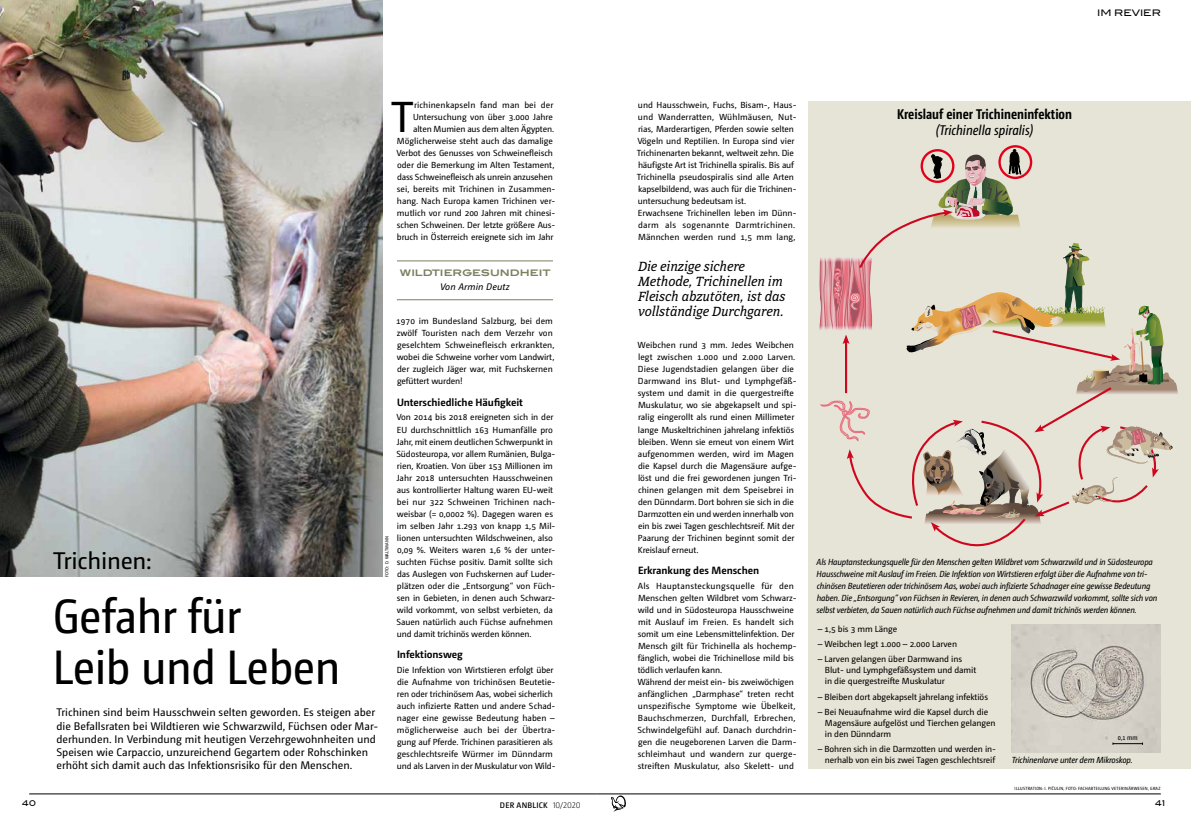
<style>
.page{position:relative;width:1191px;height:823px;background:#fff}
.page>*{position:absolute;margin:0;border:0;box-sizing:border-box;transform-origin:0 0}
.t1{font:48px/50.4px "Camingo Dos Pro S Cd";letter-spacing:-.01em;color:#000}
.t2{font:43.3px "Camingo Dos Pro";color:#000}
.t3{font:24px "Camingo Dos Pro";letter-spacing:-.01em;color:#000}
.t4{font:italic 14px/15px "Directa Serif";letter-spacing:-.01em;color:#000}
.t5{font:700 14px "Camingo Dos Pro Cd";color:#000}
.t6{font:italic 14px "Camingo Dos Pro Cd";color:#000}
.t7{font:11px/13.2px "Camingo Dos Pro";color:#000}
.t8{font:700 10.5px "Camingo Dos Pro";letter-spacing:-.005em;color:#000}
.t9{font:italic 9.5px "Camingo Dos Pro";letter-spacing:.01em;color:#000}
.t10{font:700 9px "Blair ITC";color:#7d7f61}
.t11{font:500 9px "Blair ITC";color:#000}
.t12{font:8.8px/12px "Camingo Dos Pro";letter-spacing:-.005em;color:#000}
.t13{font:italic 8.8px/12px "Camingo Dos Pro S Cd";letter-spacing:-.015em;color:#000}
.t14{font:600 8px "Camingo Dos Pro";letter-spacing:.025em;color:#000}
.t15{font:500 8px "Blair ITC";color:#000}
.t16{font:7px "Camingo Dos Pro Cd";color:#000}
.t17{font:4.5px "Camingo Dos Pro S Cd";letter-spacing:.045em;color:#000}
.s1{font-weight:300}
</style>
<div class="page">
<hr style="left:596px;top:793px;width:564px;height:1px;background:#000">
<hr style="left:29px;top:793px;width:567px;height:1px;background:#000">
<svg style="left:611px;top:795px;width:15px;height:16px"></svg>
<hr style="left:397px;top:260px;width:156px;height:1px;background:#7d7f61">
<hr style="left:397px;top:299px;width:156px;height:1px;background:#7d7f61">
<div style="left:808px;top:101px;width:383px;height:667px;background:#e6e4d6"></div>
<img style="left:1011px;top:624px;width:150px;height:128px">
<div style="left:998px;top:145px;width:34px;height:34px;border:2px solid #e2001a;border-radius:50%"></div>
<svg style="left:819px;top:149px;width:359px;height:397px"></svg>
<img style="left:0;top:0;width:383px;height:576px">
<svg style="left:1112px;top:742px;width:31px;height:2px"></svg>
<p class="t12" style="left:414px;top:99px;width:141px">richinenkapseln fand man bei der</p>
<p class="t12" style="left:413px;top:111px;width:141px">Untersuchung von über 3.000 Jahre</p>
<p class="t12" style="left:413px;top:123px;width:143px">alten Mumien aus dem alten Ägypten.</p>
<p class="t12" style="left:397px;top:135px;width:157px">Möglicherweise steht auch das damalige</p>
<p class="t12" style="left:396px;top:147px;width:158px">Verbot des Genusses von Schweinefleisch</p>
<p class="t12" style="left:397px;top:159px;width:159px">oder die Bemerkung im Alten Testament,</p>
<p class="t12" style="left:397px;top:171px;width:157px">dass Schweinefleisch als unrein anzusehen</p>
<p class="t12" style="left:397px;top:183px;width:160px">sei, bereits mit Trichinen in Zusammen-</p>
<p class="t12" style="left:397px;top:195px;width:160px">hang. Nach Europa kamen Trichinen ver-</p>
<p class="t12" style="left:397px;top:207px;width:160px">mutlich vor rund 200 Jahren mit chinesi-</p>
<p class="t12" style="left:397px;top:219px;width:160px">schen Schweinen. Der letzte größere Aus-</p>
<p class="t12" style="left:397px;top:231px;width:158px">bruch in Österreich ereignete sich im Jahr</p>
<h2 class="t2" style="left:391px;top:92px;width:24px">T</h2>
<p class="t10" style="left:400px;top:267px;width:152px">WILDTIERGESUNDHEIT</p>
<p class="t9" style="left:440px;top:281px;width:71px">Von Armin Deutz</p>
<h3 class="t3" style="left:53px;top:546px;width:100px">Trichinen:</h3>
<h1 class="t1" style="left:53px;top:590px;width:289px">Gefahr für<br>Leib und Leben</h1>
<p class="t17" style="left:384px;top:576px;width:42px;rotate:-90deg">FOTO: D. WALTMANN</p>
<p class="t7" style="left:56px;top:705px;width:323px">Trichinen sind beim Hausschwein selten geworden. Es steigen aber die Befallsraten bei Wildtieren wie Schwarzwild, Füchsen oder Mar&shy;derhunden. In Verbindung mit heutigen Verzehrgewohnheiten und Speisen wie Carpaccio, unzureichend Gegartem oder Rohschinken erhöht sich damit auch das Infektionsrisiko für den Menschen.</p>
<p class="t12" style="left:396px;top:315px;width:160px">1970 im Bundesland Salzburg, bei dem zwölf Touristen nach dem Verzehr von geselchtem Schweinefleisch erkrankten, wobei die Schweine vorher vom Landwirt, der zugleich Jäger war, mit Fuchskernen gefüttert wurden!</p>
<p class="t8" style="left:397px;top:395px;width:127px">Unterschiedliche Häufigkeit</p>
<p class="t12" style="left:396px;top:411px;width:161px">Von 2014 bis 2018 ereigneten sich in der EU durchschnittlich 163 Humanfälle pro Jahr, mit einem deutlichen Schwerpunkt in Südosteuropa, vor allem Rumänien, Bulga&shy;rien, Kroatien. Von über 153 Millionen im Jahr 2018 untersuchten Hausschweinen aus kontrollierter Haltung waren EU-weit bei nur 322 Schweinen Trichinen nach&shy;weisbar (= 0,0002 %). Dagegen waren es im selben Jahr 1.293 von knapp 1,5 Mil&shy;lionen untersuchten Wildschweinen, also 0,09 %. Weiters waren 1,6 % der unter&shy;suchten Füchse positiv. Damit sollte sich das Auslegen von Fuchskernen auf Luder&shy;plätzen oder die „Entsorgung“ von Füch&shy;sen in Gebieten, in denen auch Schwarz&shy;wild vorkommt, von selbst verbieten, da Sauen natürlich auch Füchse aufnehmen und damit trichinös werden können.</p>
<p class="t8" style="left:397px;top:647px;width:67px">Infektionsweg</p>
<p class="t12" style="left:397px;top:663px;width:160px">Die Infektion von Wirtstieren erfolgt über die Aufnahme von trichinösen Beutetie&shy;ren oder trichinösem Aas, wobei sicherlich auch infizierte Ratten und andere Schad&shy;nager eine gewisse Bedeutung haben – möglicherweise auch bei der Übertra&shy;gung auf Pferde. Trichinen parasitieren als geschlechtsreife Würmer im Dünndarm und als Larven in der Muskulatur von Wild-</p>
<p class="t11" style="left:1097px;top:8px;width:65px">IM REVIER</p>
<p class="t12" style="left:637px;top:99px;width:161px">und Hausschwein, Fuchs, Bisam-, Haus&shy;und Wanderratten, Wühlmäusen, Nut&shy;rias, Marderartigen, Pferden sowie selten Vögeln und Reptilien. In Europa sind vier Trichinenarten bekannt, weltweit zehn. Die häufigste Art ist Trichinella spiralis. Bis auf Trichinella pseudospiralis sind alle Arten kapselbildend, was auch für die Trichinen&shy;untersuchung bedeutsam ist.<br>Erwachsene Trichinellen leben im Dünn&shy;darm als sogenannte Darmtrichinen.<br>Männchen werden rund 1,5 mm lang,</p>
<h3 class="t4" style="left:638px;top:259px;width:149px">Die einzige sichere<br>Methode, Trichinellen im<br>Fleisch abzutöten, ist das vollständige Durchgaren.</h3>
<p class="t12" style="left:637px;top:339px;width:160px">Weibchen rund 3 mm. Jedes Weibchen legt zwischen 1.000 und 2.000 Larven.<br>Diese Jugendstadien gelangen über die Darmwand ins Blut- und Lymphgefäß&shy;system und damit in die quergestreifte Muskulatur, wo sie abgekapselt und spi&shy;ralig eingerollt als rund einen Millimeter lange Muskeltrichinen jahrelang infektiös bleiben. Wenn sie erneut von einem Wirt aufgenommen werden, wird im Magen die Kapsel durch die Magensäure aufge&shy;löst und die frei gewordenen jungen Tri&shy;chinen gelangen mit dem Speisebrei in den Dünndarm. Dort bohren sie sich in die Darmzotten ein und werden innerhalb von ein bis zwei Tagen geschlechtsreif. Mit der Paarung der Trichinen beginnt somit der Kreislauf erneut.</p>
<p class="t8" style="left:638px;top:563px;width:123px">Erkrankung des Menschen</p>
<p class="t12" style="left:637px;top:579px;width:161px">Als Hauptansteckungsquelle für den Menschen gelten Wildbret vom Schwarz&shy;wild und in Südosteuropa Hausschweine mit Auslauf im Freien. Es handelt sich somit um eine Lebensmittelinfektion. Der Mensch gilt für Trichinella als hochemp&shy;fänglich, wobei die Trichinellose mild bis tödlich verlaufen kann.<br>Während der meist ein- bis zweiwöchigen anfänglichen „Darmphase“ treten recht unspezifische Symptome wie Übelkeit, Bauchschmerzen, Durchfall, Erbrechen, Schwindelgefühl auf. Danach durchdrin&shy;gen die neugeborenen Larven die Darm&shy;schleimhaut und wandern zur querge&shy;streiften Muskulatur, also Skelett- und</p>
<h3 class="t5" style="left:897px;top:105px;width:177px">Kreislauf einer Trichineninfektion</h3>
<h3 class="t6" style="left:936px;top:122px;width:99px">(Trichinella spiralis)</h3>
<p class="t13" style="left:816px;top:555px;width:342px">Als Hauptansteckungsquelle für den Menschen gelten Wildbret vom Schwarzwild und in Südosteuropa Hausschweine mit Auslauf im Freien. Die Infektion von Wirtstieren erfolgt über die Aufnahme von tri&shy;chinösen Beutetieren oder trichinösem Aas, wobei auch infizierte Schadnager eine gewisse Bedeutung haben. Die „Entsorgung“ von Füchsen in Revieren, in denen auch Schwarzwild vorkommt, sollte sich von selbst verbieten, da Sauen natürlich auch Füchse aufnehmen und damit trichinös werden können.</p>
<p class="t12" style="left:818px;top:622px;width:81px">– 1,5 bis 3 mm Länge</p>
<p class="t12" style="left:818px;top:637px;width:141px">– Weibchen legt 1.000 – 2.000 Larven</p>
<p class="t12" style="left:825px;top:653px;width:153px;line-height:11px;text-indent:-7px">– Larven gelangen über Darmwand ins<br>Blut- und Lymphgefäßsystem und damit in die quergestreifte Muskulatur</p>
<p class="t12" style="left:818px;top:690px;width:172px">– Bleiben dort abgekapselt jahrelang infektiös</p>
<p class="t12" style="left:825px;top:705px;width:172px;line-height:11px;text-indent:-7px">– Bei Neuaufnahme wird die Kapsel durch die<br>Magensäure aufgelöst und Tierchen gelangen in den Dünndarm</p>
<p class="t12" style="left:818px;top:743px;width:180px;line-height:11px;text-align:right">– Bohren sich in die Darmzotten und werden in&shy;nerhalb von ein bis zwei Tagen geschlechtsreif</p>
<p class="t16" style="left:1117px;top:733px;width:21px">0,1 mm</p>
<p class="t13" style="left:1011px;top:753px;width:122px">Trichinenlarve unter dem Mikroskop.</p>
<p class="t17" style="left:1014px;top:785px;width:147px">ILLUSTRATION: I. PIČULIN, FOTO: FACHABTEILUNG VETERINÄRWESEN, GRAZ</p>
<p class="t15" style="left:22px;top:798px;width:15px">40</p>
<p class="t14" style="left:500px;top:799px;width:82px">DER ANBLICK <span class="s1">10/2020</span></p>
<p class="t15" style="left:1155px;top:798px;width:11px">41</p>
</div>
